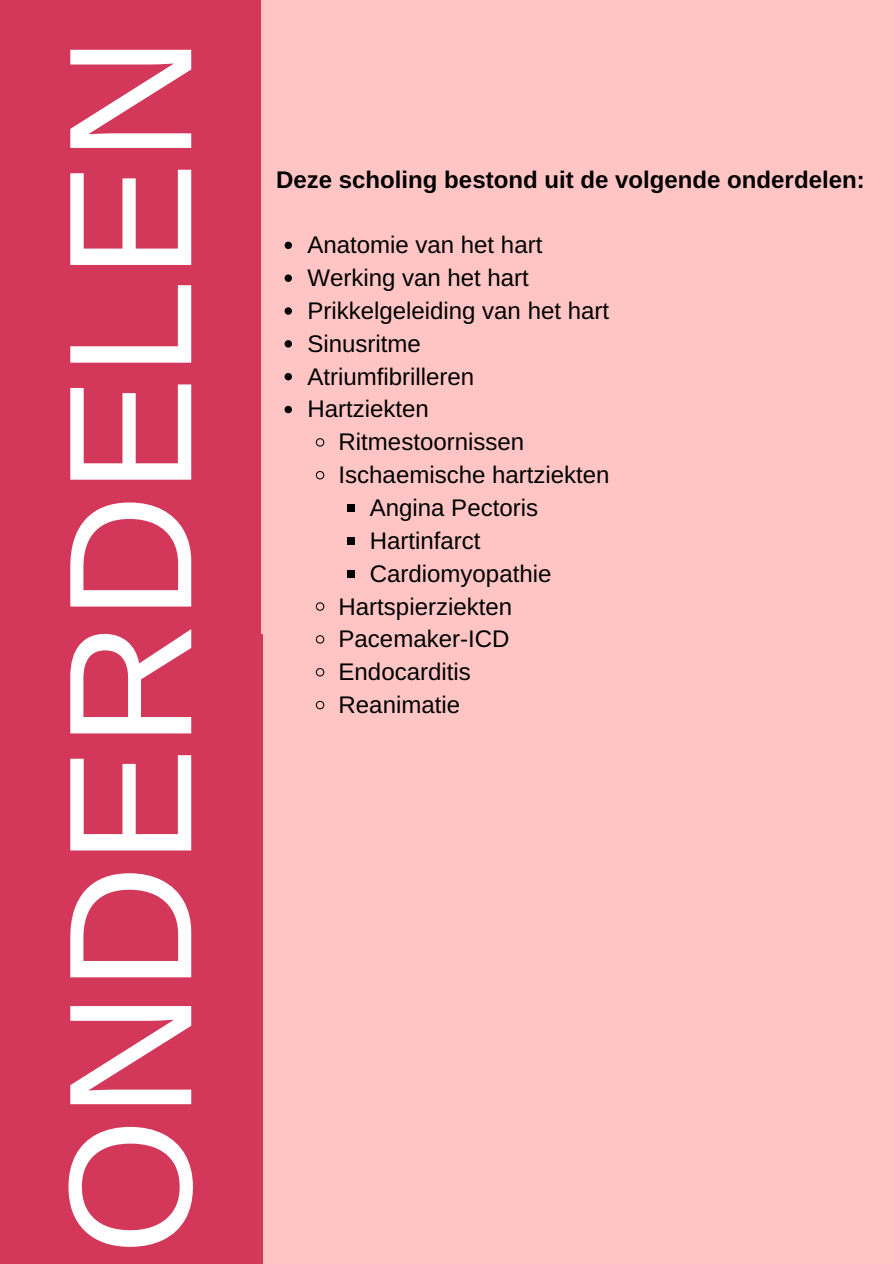
<style>
.page{position:relative;width:894px;height:1264px;background:#fff}
.page>*{position:absolute;margin:0;border:0;box-sizing:border-box;transform-origin:0 0}
.t1{font:175.65px "Arimo";color:#fff}
.t2{font:24px "Arimo";color:#000}
.t3{font:700 24px "Arimo";color:#000}
</style>
<div class="page">
<div style="left:0;top:0;width:893px;height:1263px;background:#ffc5c5"></div>
<div style="left:0;top:0;width:262px;height:1263px;background:#d33759"></div>
<div style="left:261px;top:0;width:632px;height:633px;background:#ffc5c5"></div>
<svg style="left:284px;top:242px;width:8px;height:7px"></svg>
<svg style="left:284px;top:274px;width:8px;height:8px"></svg>
<svg style="left:284px;top:307px;width:8px;height:8px"></svg>
<svg style="left:284px;top:340px;width:8px;height:7px"></svg>
<svg style="left:284px;top:373px;width:8px;height:7px"></svg>
<svg style="left:284px;top:406px;width:8px;height:7px"></svg>
<svg style="left:315px;top:438px;width:10px;height:9px"></svg>
<svg style="left:315px;top:471px;width:10px;height:9px"></svg>
<div style="left:347px;top:504px;width:7px;height:8px;background:#000"></div>
<div style="left:347px;top:537px;width:7px;height:7px;background:#000"></div>
<div style="left:347px;top:570px;width:7px;height:7px;background:#000"></div>
<svg style="left:315px;top:602px;width:10px;height:9px"></svg>
<svg style="left:315px;top:635px;width:10px;height:9px"></svg>
<svg style="left:315px;top:668px;width:10px;height:9px"></svg>
<svg style="left:315px;top:700px;width:10px;height:10px"></svg>
<h1 class="t1" style="left:32px;top:1255px;width:1221px;rotate:-90deg">ONDERDELEN</h1>
<p class="t3" style="left:276px;top:166px;width:590px">Deze scholing bestond uit de volgende onderdelen:</p>
<p class="t2" style="left:307px;top:231px;width:236px">Anatomie van het hart</p>
<p class="t2" style="left:307px;top:264px;width:223px">Werking van het hart</p>
<p class="t2" style="left:307px;top:297px;width:303px">Prikkelgeleiding van het hart</p>
<p class="t2" style="left:307px;top:330px;width:115px">Sinusritme</p>
<p class="t2" style="left:307px;top:363px;width:168px">Atriumfibrilleren</p>
<p class="t2" style="left:307px;top:396px;width:123px">Hartziekten</p>
<p class="t2" style="left:338px;top:428px;width:187px">Ritmestoornissen</p>
<p class="t2" style="left:338px;top:461px;width:272px">Ischaemische hartziekten</p>
<p class="t2" style="left:370px;top:494px;width:170px">Angina Pectoris</p>
<p class="t2" style="left:370px;top:527px;width:112px">Hartinfarct</p>
<p class="t2" style="left:370px;top:560px;width:183px">Cardiomyopathie</p>
<p class="t2" style="left:338px;top:592px;width:175px">Hartspierziekten</p>
<p class="t2" style="left:338px;top:625px;width:172px">Pacemaker-ICD</p>
<p class="t2" style="left:338px;top:658px;width:134px">Endocarditis</p>
<p class="t2" style="left:338px;top:691px;width:123px">Reanimatie</p>
</div>
